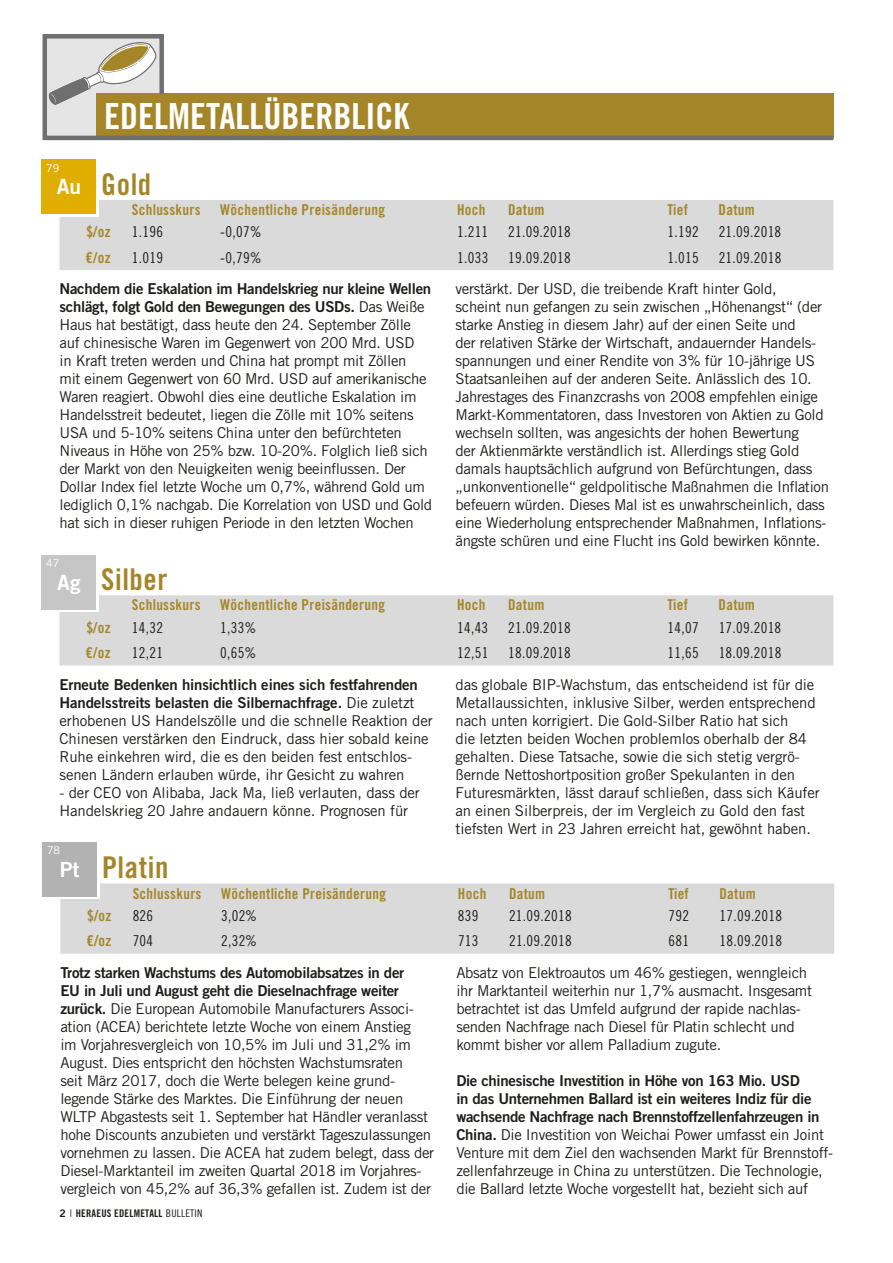
<style>
.page{position:relative;width:893px;height:1263px;background:#fff}
.page>*{position:absolute;margin:0;border:0;box-sizing:border-box;transform-origin:0 0}
.t1{font:36px "Trade Gothic LT Std Bd Cn 20";color:#fff}
.t2{font:30px "Trade Gothic LT Std Bd Cn 20";letter-spacing:.02em;color:#a48629}
.t3{font:21px "Trade Gothic LT Std Bd 2";color:#fff}
.t4{font:15px/18px "Trade Gothic LT Std";letter-spacing:-.02em;color:#1d1d1b}
.t5{font:15px/18px "Trade Gothic LT Std Bd 2";letter-spacing:-.02em;color:#1d1d1b}
.t6{font:15px "Trade Gothic LT Std Cn 18";letter-spacing:.02em;color:#1d1d1b}
.t7{font:15px "Trade Gothic LT Std Bd Cn 20";letter-spacing:.02em;color:#a48629}
.t8{font:10.8px "Trade Gothic LT Std";color:#fff}
.t9{font:10.5px "Trade Gothic LT Std Bd Cn 20";letter-spacing:.02em;color:#1d1d1b}
.s1{font-family:"Trade Gothic LT Std"}
.s2{font-family:"Trade Gothic LT Std Bd 2"}
.s3{font-family:"Trade Gothic LT Std";font-weight:300}
.s4{font-family:"Trade Gothic LT Std Cn 18"}
</style>
<div class="page">
<div style="left:60px;top:595px;width:773px;height:70px;background:#dadada"></div>
<div style="left:60px;top:200px;width:773px;height:70px;background:#dadada"></div>
<div style="left:45px;top:162px;width:54px;height:54px;background:#fff"></div>
<div style="left:42px;top:159px;width:54px;height:55px;background:#e0ae00"></div>
<div style="left:45px;top:558px;width:54px;height:54px;background:linear-gradient(to right,#fff,#fff)"></div>
<div style="left:42px;top:555px;width:54px;height:54px;background:#c6c6c6"></div>
<svg style="left:42px;top:34px;width:792px;height:107px"></svg>
<div style="left:60px;top:883px;width:774px;height:71px;background:#dadada"></div>
<div style="left:45px;top:845px;width:55px;height:54px;background:linear-gradient(to right,#fff,#fff)"></div>
<div style="left:43px;top:842px;width:54px;height:54px;background:#b3b2b2"></div>
<h1 class="t1" style="left:104px;top:94px;width:307px">EDELMETALLÜBERBLICK</h1>
<p class="t8" style="left:46px;top:161px;width:15px">79</p>
<h3 class="t3" style="left:57px;top:174px;width:26px">Au</h3>
<h2 class="t2" style="left:101px;top:166px;width:52px">Gold</h2>
<p class="t7" style="left:132px;top:200px;width:70px">Schlusskurs</p>
<p class="t7" style="left:220px;top:200px;width:166px">Wöchentliche Preisänderung</p>
<p class="t7" style="left:457px;top:200px;width:30px">Hoch</p>
<p class="t7" style="left:508px;top:200px;width:38px">Datum</p>
<p class="t7" style="left:668px;top:200px;width:22px">Tief</p>
<p class="t7" style="left:719px;top:200px;width:38px">Datum</p>
<p class="t7" style="left:86px;top:223px;width:26px">$/oz</p>
<p class="t6" style="left:132px;top:223px;width:33px">1.196</p>
<p class="t6" style="left:220px;top:223px;width:43px">-0,07%</p>
<p class="t6" style="left:457px;top:223px;width:33px">1.211</p>
<p class="t6" style="left:508px;top:223px;width:64px">21.09.2018</p>
<p class="t6" style="left:668px;top:223px;width:33px">1.192</p>
<p class="t6" style="left:719px;top:223px;width:64px">21.09.2018</p>
<p class="t7" style="left:86px;top:248px;width:27px">€/oz</p>
<p class="t6" style="left:132px;top:249px;width:33px">1.019</p>
<p class="t6" style="left:220px;top:249px;width:43px">-0,79%</p>
<p class="t6" style="left:457px;top:249px;width:33px">1.033</p>
<p class="t6" style="left:508px;top:249px;width:64px">19.09.2018</p>
<p class="t6" style="left:668px;top:249px;width:33px">1.015</p>
<p class="t6" style="left:719px;top:249px;width:64px">21.09.2018</p>
<p class="t5" style="left:60px;top:279px;width:373px">Nachdem die Eskalation im Handelskrieg nur kleine Wellen schlägt, folgt Gold den Bewegungen des USDs. <span class="s1">Das Weiße</span></p>
<p class="t4" style="left:60px;top:315px;width:374px">Haus hat bestätigt, dass heute den 24. September Zölle auf chinesische Waren im Gegenwert von 200 Mrd. USD<br>in Kraft treten werden und China hat prompt mit Zöllen<br>mit einem Gegenwert von 60 Mrd. USD auf amerikanische Waren reagiert. Obwohl dies eine deutliche Eskalation im Handelsstreit bedeutet, liegen die Zölle mit 10% seitens USA und 5-10% seitens China unter den befürchteten Niveaus in Höhe von 25% bzw. 10-20%. Folglich ließ sich der Markt von den Neuigkeiten wenig beeinflussen. Der Dollar Index fiel letzte Woche um 0,7%, während Gold um lediglich 0,1% nachgab. Die Korrelation von USD und Gold hat sich in dieser ruhigen Periode in den letzten Wochen</p>
<p class="t8" style="left:46px;top:557px;width:15px">47</p>
<h3 class="t3" style="left:57px;top:569px;width:25px">Ag</h3>
<h2 class="t2" style="left:101px;top:561px;width:68px">Silber</h2>
<p class="t4" style="left:455px;top:279px;width:375px">verstärkt. Der USD, die treibende Kraft hinter Gold,<br>scheint nun gefangen zu sein zwischen „Höhenangst“ (der starke Anstieg in diesem Jahr) auf der einen Seite und<br>der relativen Stärke der Wirtschaft, andauernder Handels&shy;spannungen und einer Rendite von 3% für 10-jährige US Staatsanleihen auf der anderen Seite. Anlässlich des 10.<br>Jahrestages des Finanzcrashs von 2008 empfehlen einige Markt-Kommentatoren, dass Investoren von Aktien zu Gold wechseln sollten, was angesichts der hohen Bewertung<br>der Aktienmärkte verständlich ist. Allerdings stieg Gold damals hauptsächlich aufgrund von Befürchtungen, dass „unkonventionelle“ geldpolitische Maßnahmen die Inflation befeuern würden. Dieses Mal ist es unwahrscheinlich, dass eine Wiederholung entsprechender Maßnahmen, Inflations&shy;ängste schüren und eine Flucht ins Gold bewirken könnte.</p>
<p class="t7" style="left:132px;top:596px;width:70px">Schlusskurs</p>
<p class="t7" style="left:220px;top:596px;width:166px">Wöchentliche Preisänderung</p>
<p class="t7" style="left:457px;top:596px;width:30px">Hoch</p>
<p class="t7" style="left:508px;top:596px;width:38px">Datum</p>
<p class="t7" style="left:668px;top:596px;width:22px">Tief</p>
<p class="t7" style="left:719px;top:596px;width:38px">Datum</p>
<p class="t7" style="left:86px;top:618px;width:26px">$/oz</p>
<p class="t6" style="left:132px;top:618px;width:33px">14,32</p>
<p class="t6" style="left:220px;top:618px;width:38px">1,33%</p>
<p class="t6" style="left:457px;top:618px;width:33px">14,43</p>
<p class="t6" style="left:508px;top:618px;width:64px">21.09.2018</p>
<p class="t6" style="left:668px;top:618px;width:33px">14,07</p>
<p class="t6" style="left:719px;top:618px;width:64px">17.09.2018</p>
<p class="t7" style="left:86px;top:644px;width:27px">€/oz</p>
<p class="t6" style="left:132px;top:644px;width:33px">12,21</p>
<p class="t6" style="left:220px;top:644px;width:38px">0,65%</p>
<p class="t6" style="left:457px;top:644px;width:33px">12,51</p>
<p class="t6" style="left:508px;top:644px;width:64px">18.09.2018</p>
<p class="t6" style="left:668px;top:644px;width:33px">11,65</p>
<p class="t6" style="left:719px;top:644px;width:64px">18.09.2018</p>
<p class="t5" style="left:60px;top:675px;width:360px">Erneute Bedenken hinsichtlich eines sich festfahrenden<br>Handelsstreits belasten die Silbernachfrage. <span class="s1">Die zuletzt</span></p>
<p class="t4" style="left:60px;top:711px;width:375px">erhobenen US Handelszölle und die schnelle Reaktion der Chinesen verstärken den Eindruck, dass hier sobald keine Ruhe einkehren wird, die es den beiden fest entschlos&shy;senen Ländern erlauben würde, ihr Gesicht zu wahren</p>
<p class="t4" style="left:60px;top:783px;width:362px">- der CEO von Alibaba, Jack Ma, ließ verlauten, dass der<br>Handelskrieg 20 Jahre andauern könne. Prognosen für</p>
<p class="t8" style="left:47px;top:844px;width:15px">78</p>
<h3 class="t3" style="left:60px;top:856px;width:21px">Pt</h3>
<h2 class="t2" style="left:102px;top:849px;width:68px">Platin</h2>
<p class="t4" style="left:455px;top:675px;width:366px">das globale BIP-Wachstum, das entscheidend ist für die Metallaussichten, inklusive Silber, werden entsprechend nach unten korrigiert. Die Gold-Silber Ratio hat sich<br>die letzten beiden Wochen problemlos oberhalb der 84 gehalten. Diese Tatsache, sowie die sich stetig vergrö&shy;ßernde Nettoshortposition großer Spekulanten in den Futuresmärkten, lässt darauf schließen, dass sich Käufer an einen Silberpreis, der im Vergleich zu Gold den fast tiefsten Wert in 23 Jahren erreicht hat, gewöhnt haben.</p>
<p class="t7" style="left:133px;top:884px;width:70px">Schlusskurs</p>
<p class="t7" style="left:221px;top:884px;width:166px">Wöchentliche Preisänderung</p>
<p class="t7" style="left:458px;top:884px;width:30px">Hoch</p>
<p class="t7" style="left:509px;top:884px;width:38px">Datum</p>
<p class="t7" style="left:668px;top:884px;width:22px">Tief</p>
<p class="t7" style="left:719px;top:884px;width:38px">Datum</p>
<p class="t7" style="left:87px;top:906px;width:26px">$/oz</p>
<p class="t6" style="left:133px;top:907px;width:22px">826</p>
<p class="t6" style="left:221px;top:907px;width:38px">3,02%</p>
<p class="t6" style="left:458px;top:907px;width:22px">839</p>
<p class="t6" style="left:509px;top:907px;width:64px">21.09.2018</p>
<p class="t6" style="left:668px;top:907px;width:22px">792</p>
<p class="t6" style="left:719px;top:907px;width:64px">17.09.2018</p>
<p class="t7" style="left:86px;top:932px;width:27px">€/oz</p>
<p class="t6" style="left:133px;top:932px;width:22px">704</p>
<p class="t6" style="left:221px;top:932px;width:38px">2,32%</p>
<p class="t6" style="left:458px;top:932px;width:22px">713</p>
<p class="t6" style="left:509px;top:932px;width:64px">21.09.2018</p>
<p class="t6" style="left:668px;top:932px;width:22px">681</p>
<p class="t6" style="left:719px;top:932px;width:64px">18.09.2018</p>
<p class="t5" style="left:60px;top:963px;width:345px">Trotz starken Wachstums des Automobilabsatzes in der<br>EU in Juli und August geht die Dieselnachfrage weiter</p>
<p class="t4" style="left:60px;top:999px;width:375px"><span class="s2">zurück.</span> Die European Automobile Manufacturers Associ&shy;ation (ACEA) berichtete letzte Woche von einem Anstieg<br>im Vorjahresvergleich von 10,5% im Juli und 31,2% im August. Dies entspricht den höchsten Wachstumsraten<br>seit März 2017, doch die Werte belegen keine grund&shy;legende Stärke des Marktes. Die Einführung der neuen WLTP Abgastests seit 1. September hat Händler veranlasst hohe Discounts anzubieten und verstärkt Tageszulassungen vornehmen zu lassen. Die ACEA hat zudem belegt, dass der Diesel-Marktanteil im zweiten Quartal 2018 im Vorjahres&shy;vergleich von 45,2% auf 36,3% gefallen ist. Zudem ist der</p>
<p class="t9" style="left:60px;top:1207px;width:144px"><span class="s2">2</span> <span class="s3">I</span> HERAEUS EDELMETALL <span class="s4">BULLETIN</span></p>
<p class="t4" style="left:456px;top:963px;width:357px">Absatz von Elektroautos um 46% gestiegen, wenngleich ihr Marktanteil weiterhin nur 1,7% ausmacht. Insgesamt betrachtet ist das Umfeld aufgrund der rapide nachlas&shy;senden Nachfrage nach Diesel für Platin schlecht und kommt bisher vor allem Palladium zugute.</p>
<p class="t5" style="left:456px;top:1071px;width:365px">Die chinesische Investition in Höhe von 163 Mio. USD<br>in das Unternehmen Ballard ist ein weiteres Indiz für die wachsende Nachfrage nach Brennstoffzellenfahrzeugen in</p>
<p class="t4" style="left:456px;top:1125px;width:378px"><span class="s2">China.</span> Die Investition von Weichai Power umfasst ein Joint Venture mit dem Ziel den wachsenden Markt für Brennstoff&shy;zellenfahrzeuge in China zu unterstützen. Die Technologie, die Ballard letzte Woche vorgestellt hat, bezieht sich auf</p>
</div>
